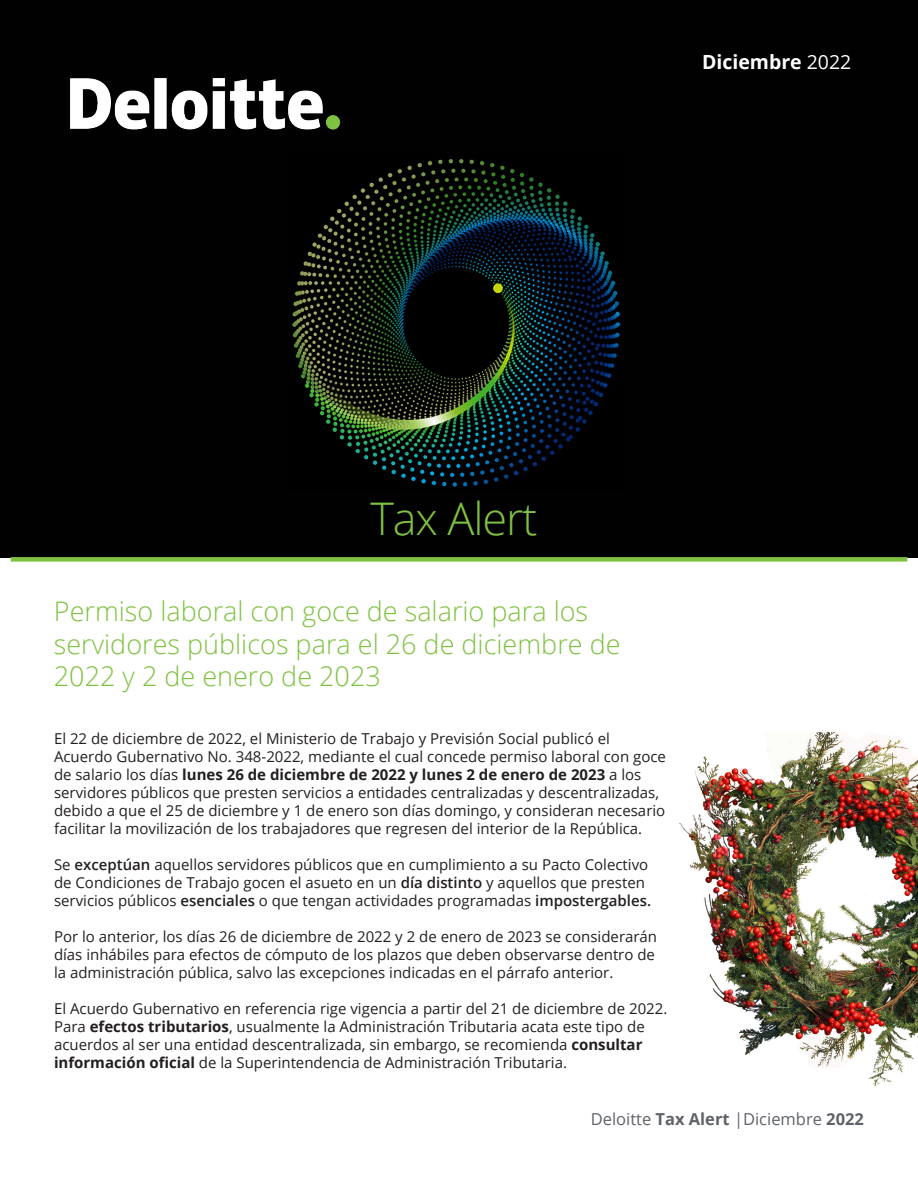
<style>
.page{position:relative;width:918px;height:1188px;background:#fff}
.page>*{position:absolute;margin:0;border:0;box-sizing:border-box;transform-origin:0 0}
.t1{font:300 45px "Open Sans";letter-spacing:-.025em;color:#7fc241}
.t2{font:300 27px/32.4px "Open Sans";color:#7fc241}
.t3{font:700 19.5px "Open Sans";color:#fff}
.t4{font:16.5px "Open Sans";color:#5f6369}
.t5{font:15px/18px "Open Sans";color:#231f20}
.s1{font-weight:400}
.s2{font-weight:700}
.s3{font-weight:600}
</style>
<div class="page">
<div style="left:0;top:0;width:918px;height:558px;background:#010101"></div>
<div style="left:11px;top:557px;width:896px;height:5px;background:#7fc241"></div>
<img style="left:70px;top:78px;width:271px;height:52px">
<img style="left:292px;top:159px;width:329px;height:328px">
<img style="left:679px;top:733px;width:239px;height:353px">
<p class="t3" style="left:702px;top:48px;width:151px">Diciembre <span class="s1">2022</span></p>
<p class="t1" style="left:370px;top:488px;width:168px">Tax Alert</p>
<p class="t2" style="left:54px;top:594px;width:568px">Permiso laboral con goce de salario para los servidores públicos para el 26 de diciembre de<br>2022 y 2 de enero de 2023</p>
<p class="t5" style="left:54px;top:730px;width:614px">El 22 de diciembre de 2022, el Ministerio de Trabajo y Previsión Social publicó el Acuerdo Gubernativo No. 348-2022, mediante el cual concede permiso laboral con goce de salario los días <span class="s2">lunes 26 de diciembre de 2022 y lunes 2 de enero de 2023</span> a los servidores públicos que presten servicios a entidades centralizadas y descentralizadas, debido a que el 25 de diciembre y 1 de enero son días domingo, y consideran necesario facilitar la movilización de los trabajadores que regresen del interior de la República.</p>
<p class="t5" style="left:54px;top:856px;width:599px">Se <span class="s3">exceptúan</span> aquellos servidores públicos que en cumplimiento a su Pacto Colectivo de Condiciones de Trabajo gocen el asueto en un <span class="s3">día distinto</span> y aquellos que presten servicios públicos <span class="s3">esenciales</span> o que tengan actividades programadas <span class="s3">impostergables.</span></p>
<p class="t5" style="left:54px;top:928px;width:605px">Por lo anterior, los días 26 de diciembre de 2022 y 2 de enero de 2023 se considerarán días inhábiles para efectos de cómputo de los plazos que deben observarse dentro de la administración pública, salvo las excepciones indicadas en el párrafo anterior.</p>
<p class="t5" style="left:54px;top:1000px;width:615px">El Acuerdo Gubernativo en referencia rige vigencia a partir del 21 de diciembre de 2022.<br>Para <span class="s2">efectos tributarios</span>, usualmente la Administración Tributaria acata este tipo de acuerdos al ser una entidad descentralizada, sin embargo, se recomienda <span class="s2">consultar información oficial</span> de la Superintendencia de Administración Tributaria.</p>
<p class="t4" style="left:591px;top:1108px;width:275px">Deloitte <span class="s2">Tax Alert</span> |Diciembre <span class="s2">2022</span></p>
</div>
